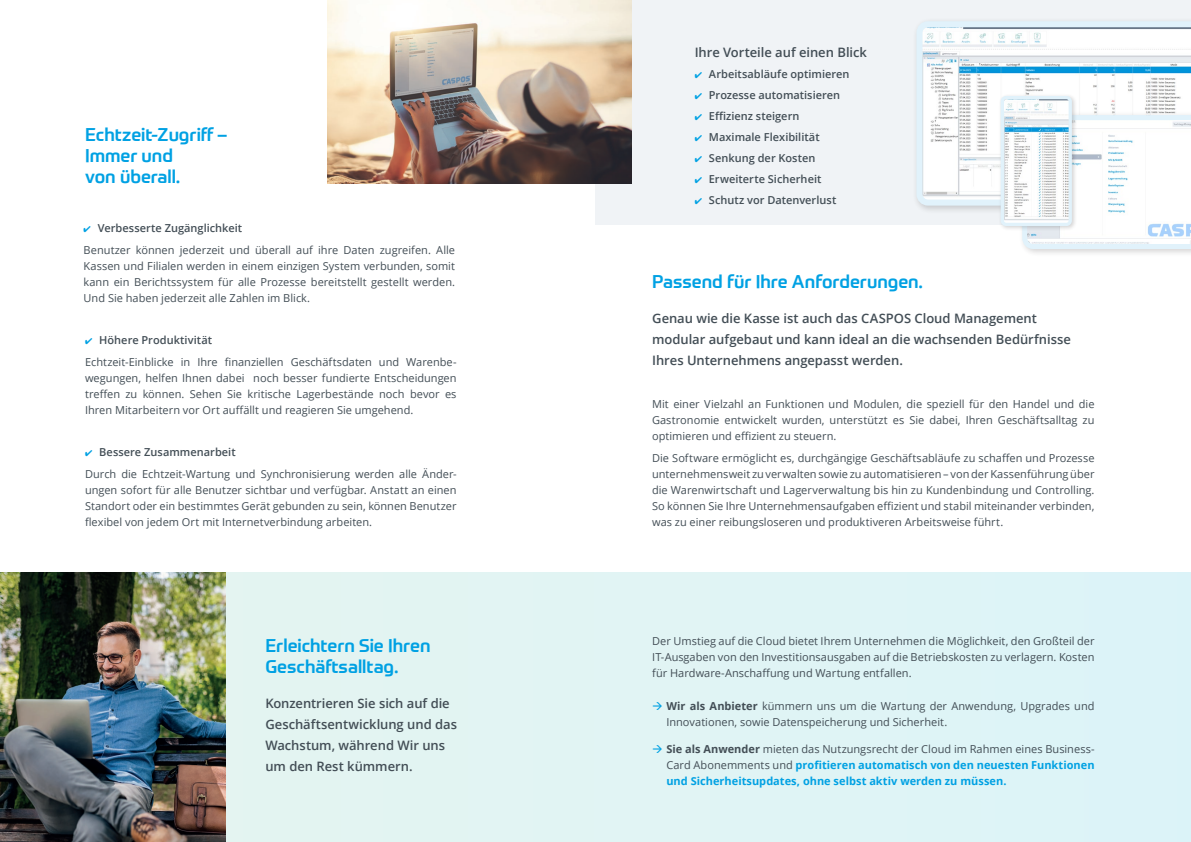
<style>
.page{position:relative;width:1191px;height:842px;background:#fff}
.page>*{position:absolute;margin:0;border:0;box-sizing:border-box;transform-origin:0 0}
.t1{font:500 18px/21px "Prometo";letter-spacing:-.005em;color:#00a1e3}
.t2{font:600 13px/21px "Open Sans";letter-spacing:-.005em;color:#434e56}
.t3{font:11px/16px "Open Sans";color:#434e56;text-align:justify}
.t4{font:700 11px/16px "Open Sans";color:#00a1e3;text-align:justify}
.t5{font:600 11px "Open Sans";color:#434e56}
.s1{color:#00a1e3}
.s2{font-weight:600}
.s3{font-weight:700}
.s4{color:#434e56}
.s5{font-weight:400;color:#434e56}
</style>
<div class="page">
<div style="left:595px;top:0;width:596px;height:225px;background:#f0f3f6"></div>
<div style="left:0;top:573px;width:1191px;height:269px;background:#e1f4f4"></div>
<img style="left:328px;top:0;width:303px;height:184px">
<img style="left:0;top:573px;width:225px;height:269px">
<div style="left:912px;top:17px;width:279px;height:197px;background:#231f20;opacity:.2"></div>
<svg style="left:916px;top:21px;width:275px;height:185px"></svg>
<div style="left:1018px;top:111px;width:173px;height:146px;background:#231f20;opacity:.2"></div>
<img style="left:1021px;top:113px;width:170px;height:141px">
<svg style="left:1022px;top:115px;width:169px;height:134px"></svg>
<div style="left:998px;top:93px;width:79px;height:139px;background:#231f20;opacity:.2"></div>
<img style="left:1004px;top:100px;width:63px;height:122px">
<div style="left:1000px;top:96px;width:71px;height:130px;border:3px solid #e1f2fb;border-radius:4px"></div>
<h1 class="t1" style="left:85px;top:124px;width:143px">Echtzeit-Zugriff –<br>Immer und<br>von überall.</h1>
<p class="t3" style="left:84px;top:217px;width:373px;line-height:21.7px"><span class="s1">✔</span> <span class="s2">Verbesserte Zugänglichkeit<br></span>Benutzer können jederzeit und überall auf ihre Daten zugreifen. Alle</p>
<p class="t3" style="left:84px;top:257px;width:373px">Kassen und Filialen werden in einem einzigen System verbunden, somit kann ein Berichtssystem für alle Prozesse bereitstellt gestellt werden.<br>Und Sie haben jederzeit alle Zahlen im Blick.</p>
<p class="t3" style="left:85px;top:329px;width:373px;line-height:21.7px"><span class="s1">✔</span> <span class="s2">Höhere Produktivität<br></span>Echtzeit-Einblicke in Ihre finanziellen Geschäftsdaten und Warenbe-</p>
<p class="t3" style="left:85px;top:369px;width:373px">wegungen, helfen Ihnen dabei noch besser fundierte Entscheidungen treffen zu können. Sehen Sie kritische Lagerbestände noch bevor es Ihren Mitarbeitern vor Ort auffällt und reagieren Sie umgehend.</p>
<p class="t3" style="left:85px;top:441px;width:372px;line-height:21.7px"><span class="s1">✔</span> <span class="s2">Bessere Zusammenarbeit<br></span>Durch die Echtzeit-Wartung und Synchronisierung werden alle Änder-</p>
<p class="t3" style="left:85px;top:481px;width:373px">ungen sofort für alle Benutzer sichtbar und verfügbar. Anstatt an einen Standort oder ein bestimmtes Gerät gebunden zu sein, können Benutzer flexibel von jedem Ort mit Internetverbindung arbeiten.</p>
<h1 class="t1" style="left:265px;top:635px;width:167px">Erleichtern Sie Ihren<br>Geschäftsalltag.</h1>
<p class="t2" style="left:265px;top:693px;width:193px">Konzentrieren Sie sich auf die<br>Geschäftsentwicklung und das<br>Wachstum, während Wir uns um den Rest kümmern.</p>
<p class="t2" style="left:694px;top:42px;width:174px">Ihre Vorteile auf einen Blick</p>
<p class="t5" style="left:694px;top:66px;width:156px"><span class="s1">✔</span> Arbeitsabläufe optimieren</p>
<p class="t5" style="left:694px;top:87px;width:147px"><span class="s1">✔</span> Prozesse automatisieren</p>
<p class="t5" style="left:694px;top:108px;width:106px"><span class="s1">✔</span> Effizienz steigern</p>
<p class="t5" style="left:694px;top:129px;width:126px"><span class="s1">✔</span> Maximale Flexibilität</p>
<p class="t5" style="left:694px;top:150px;width:122px"><span class="s1">✔</span> Senkung der Kosten</p>
<p class="t5" style="left:694px;top:171px;width:128px"><span class="s1">✔</span> Erweiterte Sicherheit</p>
<p class="t5" style="left:694px;top:192px;width:143px"><span class="s1">✔</span> Schutz vor Datenverlust</p>
<h1 class="t1" style="left:652px;top:271px;width:272px">Passend für Ihre Anforderungen.</h1>
<p class="t2" style="left:652px;top:308px;width:420px">Genau wie die Kasse ist auch das CASPOS Cloud Management modular aufgebaut und kann ideal an die wachsenden Bedürfnisse<br>Ihres Unternehmens angepasst werden.</p>
<p class="t3" style="left:652px;top:396px;width:444px">Mit einer Vielzahl an Funktionen und Modulen, die speziell für den Handel und die Gastronomie entwickelt wurden, unterstützt es Sie dabei, Ihren Geschäftsalltag zu optimieren und effizient zu steuern.</p>
<p class="t3" style="left:652px;top:450px;width:444px">Die Software ermöglicht es, durchgängige Geschäftsabläufe zu schaffen und Prozesse unternehmensweit zu verwalten sowie zu automatisieren – von der Kassenführung über die Warenwirtschaft und Lagerverwaltung bis hin zu Kundenbindung und Controlling.<br>So können Sie Ihre Unternehmensaufgaben effizient und stabil miteinander verbinden, was zu einer reibungsloseren und produktiveren Arbeitsweise führt.</p>
<p class="t3" style="left:652px;top:632px;width:444px">Der Umstieg auf die Cloud bietet Ihrem Unternehmen die Möglichkeit, den Großteil der IT-Ausgaben von den Investitionsausgaben auf die Betriebskosten zu verlagern. Kosten für Hardware-Anschaffung und Wartung entfallen.</p>
<p class="t3" style="left:666px;top:697px;width:430px"><span class="s3">Wir als Anbieter</span> kümmern uns um die Wartung der Anwendung, Upgrades und<br>Innovationen, sowie Datenspeicherung und Sicherheit.</p>
<p class="t4" style="left:666px;top:741px;width:430px"><span class="s4">Sie als Anwender</span> <span class="s5">mieten das Nutzungsrecht der Cloud im Rahmen eines Business-Card Abonemments und</span> profitieren automatisch von den neuesten Funktionen und Sicherheitsupdates, ohne selbst aktiv werden zu müssen.</p>
</div>
